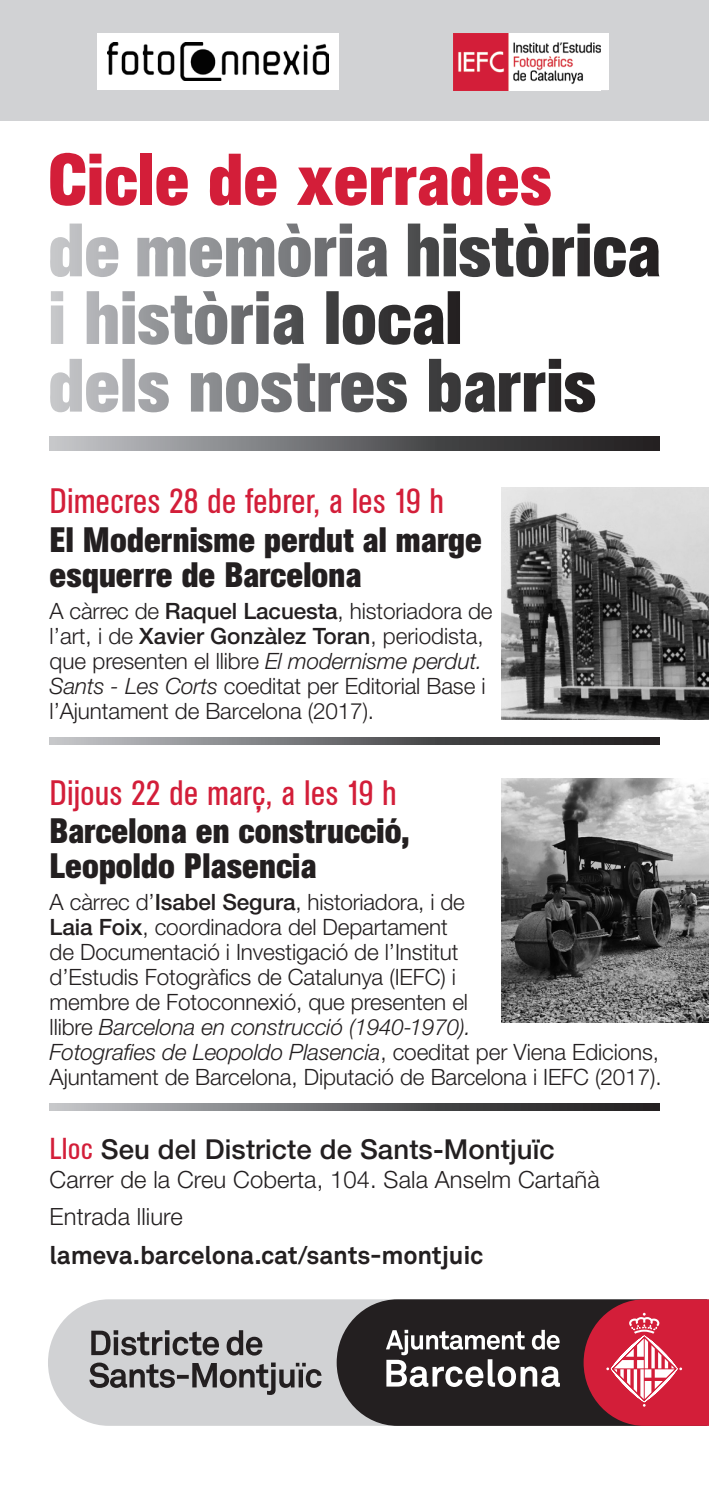
<style>
.page{position:relative;width:709px;height:1489px;background:#fff}
.page>*{position:absolute;margin:0;border:0;box-sizing:border-box;transform-origin:0 0}
.t1{font:700 72.5px "AG Buch Condensed BQ";letter-spacing:.005em;color:#d31e39}
.t2{font:700 35px/35px "AG Buch Condensed BQ";letter-spacing:.005em;color:#231f20}
.t3{font:35px "AG Buch Condensed BQ";color:#d31e39}
.t4{font:500 27.5px "Helvetica Neue LT Std";letter-spacing:.005em;color:#231f20}
.t5{font:700 25px "Akkurat Std";letter-spacing:-.01em;color:#231f20}
.t6{font:300 23.75px/37px "Helvetica Neue LT Std";letter-spacing:.005em;color:#231f20}
.t7{font:300 22.5px/25px "Helvetica Neue LT Std";letter-spacing:-.005em;color:#231f20}
.s1{font-weight:500}
.s2{font-style:italic}
.s3{font-family:"AG Buch Condensed BQ";font-weight:400;font-size:30px;color:#d31e39}
</style>
<div class="page">
<svg style="left:48px;top:1299px;width:289px;height:126px;background:#d4d4d6"></svg>
<svg style="left:89px;top:1362px;width:232px;height:32px;background:#979799"></svg>
<svg style="left:91px;top:1330px;width:171px;height:25px;background:#898889"></svg>
<svg style="left:337px;top:1299px;width:246px;height:126px;background:#312d2e"></svg>
<svg style="left:583px;top:1299px;width:126px;height:126px;background:#c3374c"></svg>
<svg style="left:386px;top:1329px;width:174px;height:57px"></svg>
<svg style="left:50px;top:359px;width:545px;height:53px"></svg>
<svg style="left:51px;top:291px;width:409px;height:54px"></svg>
<svg style="left:50px;top:223px;width:540px;height:54px"></svg>
<svg style="left:50px;top:437px;width:609px;height:14px;background:#68686a"></svg>
<svg style="left:50px;top:737px;width:609px;height:7px;background:#68686a"></svg>
<img style="left:501px;top:778px;width:208px;height:244px">
<img style="left:501px;top:487px;width:208px;height:232px">
<svg style="left:50px;top:1103px;width:609px;height:7px;background:#68686a"></svg>
<div style="left:0;top:0;width:709px;height:120px;background:#d1d2d4"></div>
<div style="left:97px;top:33px;width:241px;height:57px;background:#fff"></div>
<img style="left:107px;top:43px;width:221px;height:38px">
<img style="left:454px;top:33px;width:58px;height:57px">
<svg style="left:600px;top:33px;width:8px;height:57px"></svg>
<img style="left:512px;top:33px;width:88px;height:57px">
<h1 class="t1" style="left:47px;top:137px;width:506px">Cicle de xerrades</h1>
<h2 class="t3" style="left:50px;top:481px;width:396px">Dimecres 28 de febrer, a les 19 h</h2>
<h2 class="t2" style="left:50px;top:522px;width:434px">El Modernisme perdut al marge esquerre de Barcelona</h2>
<p class="t7" style="left:50px;top:598px;width:444px">A càrrec de <span class="s1">Raquel Lacuesta</span>, historiadora de l’art, i de <span class="s1">Xavier Gonzàlez Toran</span>, periodista, que presenten el llibre <span class="s2">El modernisme perdut.<br>Sants - Les Corts</span> coeditat per Editorial Base i l’Ajuntament de Barcelona (2017).</p>
<h2 class="t3" style="left:50px;top:772px;width:348px">Dijous 22 de març, a les 19 h</h2>
<h2 class="t2" style="left:50px;top:814px;width:361px">Barcelona en construcció,<br>Leopoldo Plasencia</h2>
<p class="t7" style="left:50px;top:889px;width:613px">A càrrec d’<span class="s1">Isabel Segura</span>, historiadora, i de<br><span class="s1">Laia Foix</span>, coordinadora del Departament<br>de Documentació i Investigació de l’Institut<br>d’Estudis Fotogràfics de Catalunya (IEFC) i<br>membre de Fotoconnexió, que presenten el<br>llibre <span class="s2">Barcelona en construcció (1940-1970).<br>Fotografies de Leopoldo Plasencia</span>, coeditat per Viena Edicions, Ajuntament de Barcelona, Diputació de Barcelona i IEFC (2017).</p>
<p class="t4" style="left:50px;top:1132px;width:507px"><span class="s3">Lloc</span> Seu del Districte de Sants-Montjuïc</p>
<p class="t6" style="left:50px;top:1160px;width:551px">Carrer de la Creu Coberta, 104. Sala Anselm Cartañà<br>Entrada lliure</p>
<p class="t5" style="left:50px;top:1239px;width:435px">lameva.barcelona.cat/sants-montjuic</p>
</div>
